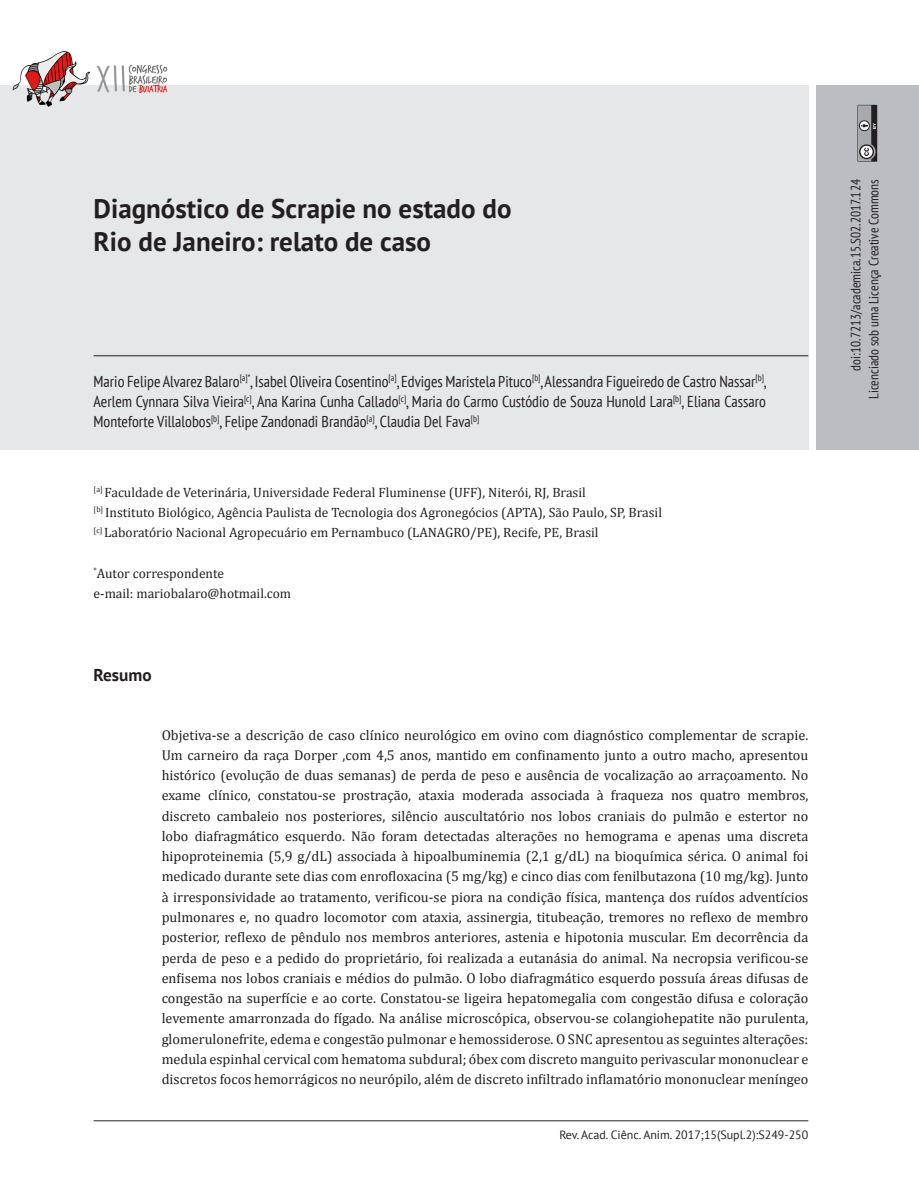
<style>
.page{position:relative;width:919px;height:1191px;background:#fff}
.page>*{position:absolute;margin:0;border:0;box-sizing:border-box;transform-origin:0 0}
.Título_Artigo{font:700 27px/33px "PT Sans";color:#231f20}
.t1{font:700 17.25px "PT Sans";color:#231f20}
.Nomes_-_Autores{font:condensed 15.75px/20.2px "PT Sans";color:#231f20;text-align:justify}
.Texto_-_Resumo{font:14.25px/20.2px "Cambria";color:#231f20;text-align:justify}
.Corpo_de_texto_-_Rec{font:13.5px "Cambria";color:#231f20}
.t2{font:condensed 13.5px/18px "PT Sans";color:#231f20;text-align:right}
.Rodapé{font:12px "PT Sans";color:#231f20}
</style>
<div class="page">
<hr style="left:94px;top:1120px;width:714px;height:1px;background:#231f20">
<div style="left:0;top:85px;width:808px;height:365px;background:#e6e7e9"></div>
<div style="left:816px;top:85px;width:102px;height:365px;background:#bcbdc0"></div>
<svg style="left:857px;top:105px;width:20px;height:57px"></svg>
<img style="left:12px;top:51px;width:156px;height:56px">
<hr style="left:94px;top:355px;width:714px;height:1px;background:#231f20">
<p class="Título_Artigo" style="left:94px;top:191px;width:419px">Diagnóstico de Scrapie no estado do<br>Rio de Janeiro: relato de caso</p>
<p class="Nomes_-_Autores" style="left:94px;top:370px;width:674px">Mario Felipe Alvarez Balaro<sup>[a]*</sup>, Isabel Oliveira Cosentino<sup>[a]</sup>, Edviges Maristela Pituco<sup>[b]</sup>, Alessandra Figueiredo de Castro Nassar<sup>[b]</sup>, Aerlem Cynnara Silva Vieira<sup>[c]</sup>, Ana Karina Cunha Callado<sup>[c]</sup>, Maria do Carmo Custódio de Souza Hunold Lara<sup>[b]</sup>, Eliana Cassaro Monteforte Villalobos<sup>[b]</sup>, Felipe Zandonadi Brandão<sup>[a]</sup>, Claudia Del Fava<sup>[b]</sup></p>
<p class="Corpo_de_texto_-_Rec" style="left:94px;top:484px;width:493px"><sup>[a]</sup> Faculdade de Veterinária, Universidade Federal Fluminense (UFF), Niterói, RJ, Brasil</p>
<p class="Corpo_de_texto_-_Rec" style="left:94px;top:504px;width:570px"><sup>[b]</sup> Instituto Biológico, Agência Paulista de Tecnologia dos Agronegócios (APTA), São Paulo, SP, Brasil</p>
<p class="Corpo_de_texto_-_Rec" style="left:94px;top:524px;width:506px"><sup>[c]</sup> Laboratório Nacional Agropecuário em Pernambuco (LANAGRO/PE), Recife, PE, Brasil</p>
<p class="Corpo_de_texto_-_Rec" style="left:94px;top:565px;width:132px"><sup>*</sup>Autor correspondente</p>
<p class="Corpo_de_texto_-_Rec" style="left:94px;top:586px;width:199px">e-mail: mariobalaro@hotmail.com</p>
<p class="t1" style="left:94px;top:663px;width:60px">Resumo</p>
<p class="Texto_-_Resumo" style="left:162px;top:724px;width:648px">Objetiva-se a descrição de caso clínico neurológico em ovino com diagnóstico complementar de scrapie.<br>Um carneiro da raça Dorper ,com 4,5 anos, mantido em confinamento junto a outro macho, apresentou histórico (evolução de duas semanas) de perda de peso e ausência de vocalização ao arraçoamento. No exame clínico, constatou-se prostração, ataxia moderada associada à fraqueza nos quatro membros, discreto cambaleio nos posteriores, silêncio auscultatório nos lobos craniais do pulmão e estertor no lobo diafragmático esquerdo. Não foram detectadas alterações no hemograma e apenas uma discreta hipoproteinemia (5,9 g/dL) associada à hipoalbuminemia (2,1 g/dL) na bioquímica sérica. O animal foi medicado durante sete dias com enrofloxacina (5 mg/kg) e cinco dias com fenilbutazona (10 mg/kg). Junto à irresponsividade ao tratamento, verificou-se piora na condição física, mantença dos ruídos adventícios pulmonares e, no quadro locomotor com ataxia, assinergia, titubeação, tremores no reflexo de membro posterior, reflexo de pêndulo nos membros anteriores, astenia e hipotonia muscular. Em decorrência da perda de peso e a pedido do proprietário, foi realizada a eutanásia do animal. Na necropsia verificou-se enfisema nos lobos craniais e médios do pulmão. O lobo diafragmático esquerdo possuía áreas difusas de congestão na superfície e ao corte. Constatou-se ligeira hepatomegalia com congestão difusa e coloração levemente amarronzada do fígado. Na análise microscópica, observou-se colangiohepatite não purulenta, glomerulonefrite, edema e congestão pulmonar e hemossiderose. O SNC apresentou as seguintes alterações: medula espinhal cervical com hematoma subdural; óbex com discreto manguito perivascular mononuclear e discretos focos hemorrágicos no neurópilo, além de discreto infiltrado inflamatório mononuclear meníngeo</p>
<p class="Rodapé" style="left:559px;top:1126px;width:250px">Rev. Acad. Ciênc. Anim. 2017;15(Supl.2):S249-250</p>
<p class="t2" style="left:846px;top:399px;width:221px;rotate:-90deg">doi:10.7213/academica.15.S02.2017.124<br>Licenciado sob uma Licença Creative Commons</p>
</div>
